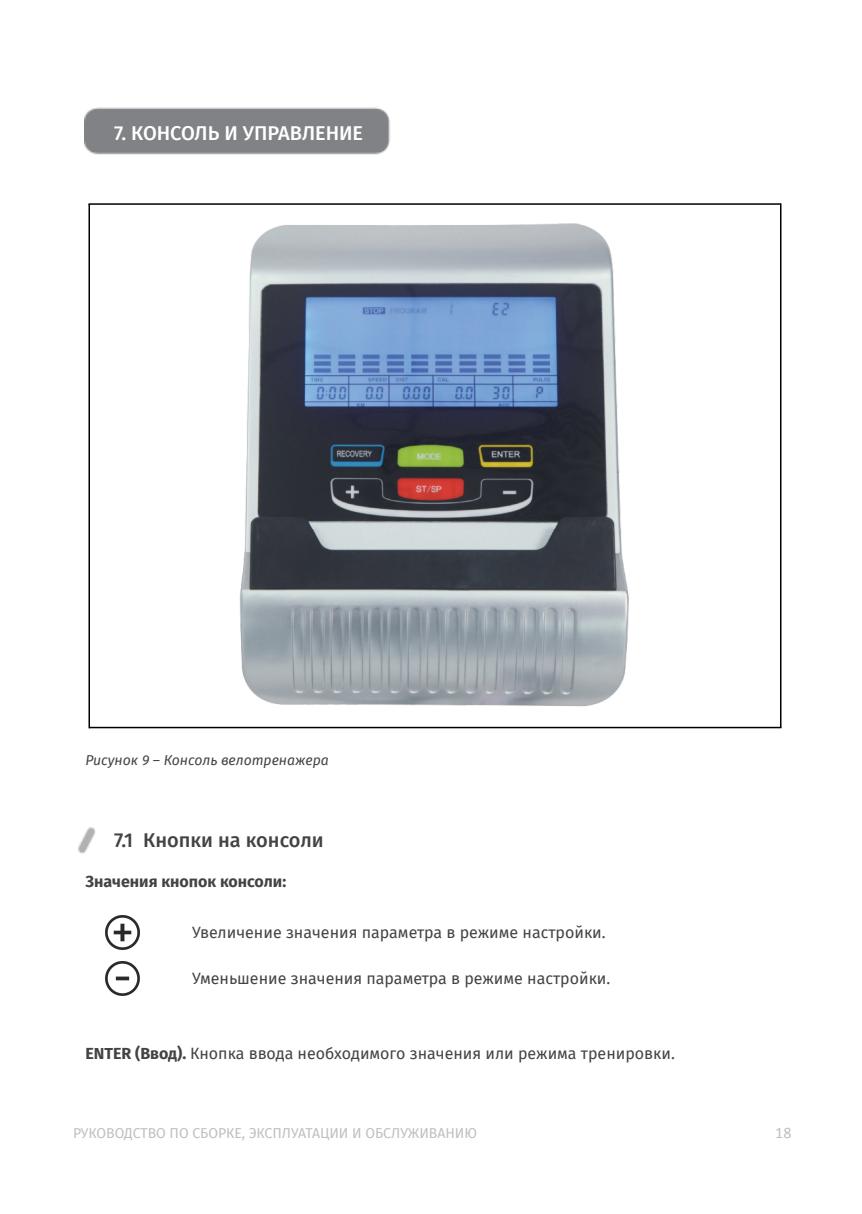
<style>
.page{position:relative;width:862px;height:1214px;background:#fff}
.page>*{position:absolute;margin:0;border:0;box-sizing:border-box;transform-origin:0 0}
.t1{font:500 20px "Fira Sans";color:#fff}
.t2{font:500 20px "Fira Sans";color:#434343}
.t3{font:16px "Fira Sans";color:#434343}
.t4{font:700 16px "Fira Sans";color:#434343}
.t5{font:16px "Calibri";color:#bfbfbf}
.t6{font:14px "Fira Sans";color:#bfbfbf}
.t7{font:italic 14px "Fira Sans";color:#434343}
.s1{font-weight:700}
</style>
<div class="page">
<img style="left:84px;top:107px;width:307px;height:48px">
<img style="left:240px;top:224px;width:389px;height:483px">
<hr style="left:88px;top:203px;width:693px;height:2px;background:#000">
<hr style="left:780px;top:203px;width:2px;height:525px;background:#000">
<hr style="left:89px;top:727px;width:693px;height:1px;background:#000">
<hr style="left:88px;top:204px;width:2px;height:524px;background:#000">
<img style="left:105px;top:915px;width:35px;height:35px">
<img style="left:105px;top:961px;width:35px;height:35px">
<img style="left:78px;top:828px;width:18px;height:25px">
<p class="t1" style="left:114px;top:121px;width:251px">7. КОНСОЛЬ И УПРАВЛЕНИЕ</p>
<p class="t7" style="left:86px;top:751px;width:245px">Рисунок 9 – Консоль велотренажера</p>
<p class="t2" style="left:114px;top:828px;width:211px">7.1 Кнопки на консоли</p>
<p class="t4" style="left:86px;top:872px;width:202px">Значения кнопок консоли:</p>
<p class="t3" style="left:192px;top:923px;width:415px">Увеличение значения параметра в режиме настройки.</p>
<p class="t3" style="left:192px;top:969px;width:420px">Уменьшение значения параметра в режиме настройки.</p>
<p class="t3" style="left:86px;top:1044px;width:591px"><span class="s1">ENTER (Ввод).</span> Кнопка ввода необходимого значения или режима тренировки.</p>
<p class="t6" style="left:73px;top:1124px;width:405px">РУКОВОДСТВО ПО СБОРКЕ, ЭКСПЛУАТАЦИИ И ОБСЛУЖИВАНИЮ</p>
<p class="t5" style="left:775px;top:1126px;width:18px">18</p>
</div>
